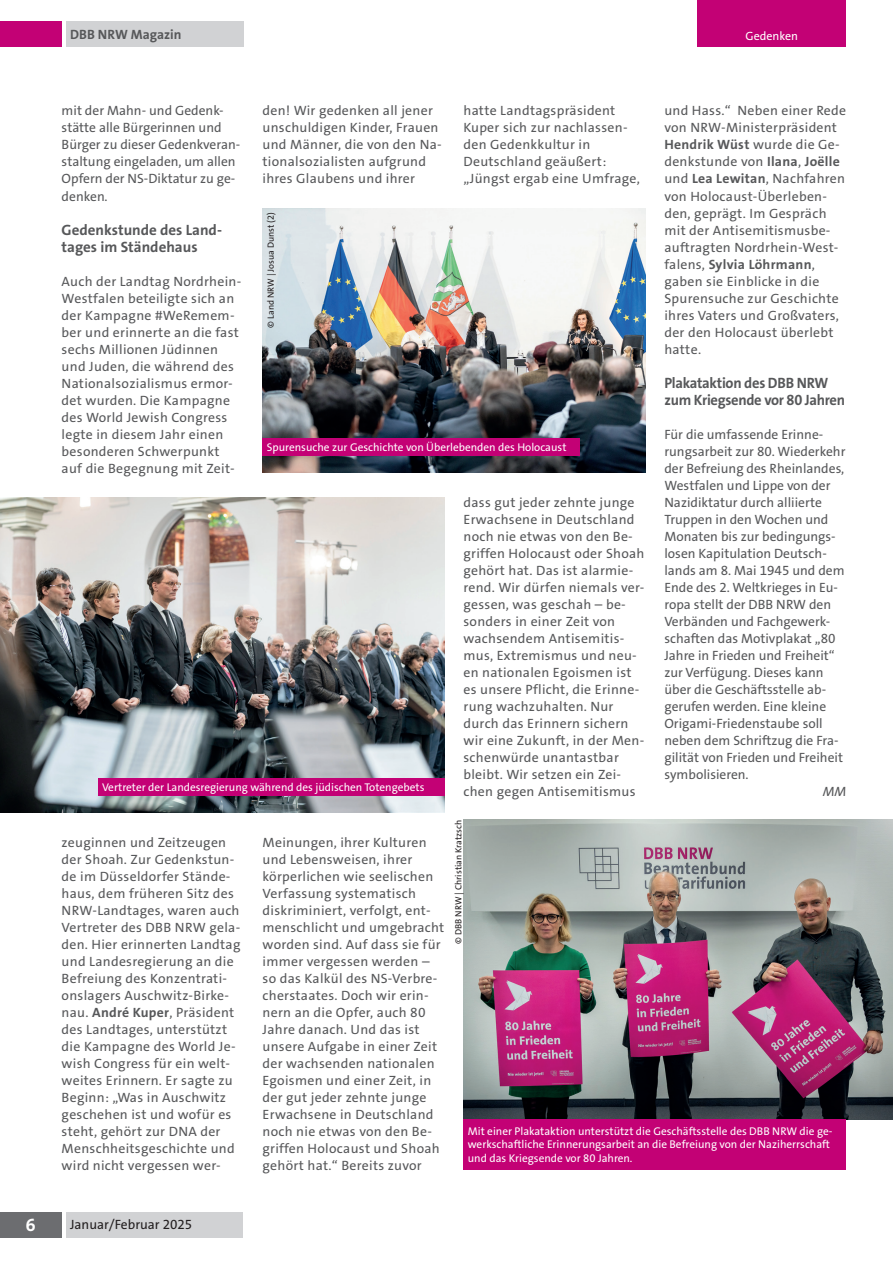
<style>
.page{position:relative;width:893px;height:1263px;background:#fff}
.page>*{position:absolute;margin:0;border:0;box-sizing:border-box;transform-origin:0 0}
.t1{font:700 18px "The Sans Os F";color:#fff}
.Zwischenzeile{font:700 15px/17px "The Sans Os F";letter-spacing:-.02em;color:#57585a}
.Zwischenzeile-2{font:700 15px/17px "The Sans Os F";color:#57585a}
.Grundtext{font:13.5px/17px "The Sans Os F";letter-spacing:.02em;color:#57585a}
.Grundtext-2{font:13.5px/17px "The Sans Os F";color:#57585a}
.t2{font:13.5px "The Sans Os F";color:#231f20}
.t3{font:700 13.5px "The Sans Os F";color:#57585a}
.Grundtext-3{font:italic 13.5px "The Sans Os F";color:#57585a}
.Rubrik{font:12px "The Sans Os F";color:#fff}
.Bildunterschrift{font:11.25px/13.5px "The Sans Os F";color:#fff}
.Fotonachweis{font:9px "The Sans Os F";color:#231f20}
.s1{font-weight:700}
</style>
<div class="page">
<div style="left:0;top:1212px;width:62px;height:25px;background:#6c6d70"></div>
<div style="left:66px;top:1212px;width:176px;height:25px;background:#d1d2d4"></div>
<div style="left:66px;top:21px;width:177px;height:26px;background:#d1d2d4"></div>
<div style="left:0;top:21px;width:62px;height:26px;background:#c30175"></div>
<div style="left:697px;top:0;width:149px;height:47px;background:#c30175"></div>
<img style="left:0;top:497px;width:444px;height:316px">
<img style="left:463px;top:820px;width:430px;height:299px">
<img style="left:263px;top:208px;width:382px;height:265px">
<div style="left:263px;top:439px;width:317px;height:17px;background:#c30175"></div>
<div style="left:98px;top:779px;width:346px;height:17px;background:#c30175"></div>
<div style="left:463px;top:1119px;width:383px;height:51px;background:#c30175"></div>
<p class="t3" style="left:70px;top:25px;width:113px">DBB NRW Magazin</p>
<p class="Rubrik" style="left:745px;top:29px;width:54px">Gedenken</p>
<p class="Grundtext-2" style="left:62px;top:103px;width:180px">mit der Mahn- und Gedenk&shy;stätte alle Bürgerinnen und<br>Bürger zu dieser Gedenkveran&shy;staltung eingeladen, um allen<br>Opfern der NS-Diktatur zu ge&shy;denken.</p>
<p class="Zwischenzeile-2" style="left:62px;top:221px;width:162px">Gedenkstunde des Land&shy;tages im Ständehaus</p>
<p class="Grundtext" style="left:62px;top:273px;width:181px">Auch der Landtag Nordrhein-<br>Westfalen beteiligte sich an der Kampagne #WeRemem&shy;ber und erinnerte an die fast sechs Millionen Jüdinnen und Juden, die während des<br>Nationalsozialismus ermor&shy;det wurden. Die Kampagne des World Jewish Congress legte in diesem Jahr einen besonderen Schwerpunkt auf die Begegnung mit Zeit-</p>
<p class="Grundtext" style="left:263px;top:103px;width:181px">den! Wir gedenken all jener unschuldigen Kinder, Frauen und Männer, die von den Na&shy;tionalsozialisten aufgrund ihres Glaubens und ihrer</p>
<p class="Fotonachweis" style="left:265px;top:328px;width:117px;rotate:-90deg">© Land NRW | Josua Dunst (2)</p>
<p class="Grundtext" style="left:463px;top:103px;width:178px">hatte Landtagspräsident<br>Kuper sich zur nachlassen&shy;den Gedenkkultur in<br>Deutschland geäußert: „Jüngst ergab eine Umfrage,</p>
<p class="Bildunterschrift" style="left:267px;top:440px;width:301px">Spurensuche zur Geschichte von Überlebenden des Holocaust</p>
<p class="Bildunterschrift" style="left:102px;top:781px;width:324px">Vertreter der Landesregierung während des jüdischen Totengebets</p>
<p class="Grundtext" style="left:463px;top:494px;width:183px">dass gut jeder zehnte junge<br>Erwachsene in Deutschland noch nie etwas von den Be&shy;griffen Holocaust oder Shoah gehört hat. Das ist alarmie&shy;rend. Wir dürfen niemals ver&shy;gessen, was geschah – be&shy;sonders in einer Zeit von wachsendem Antisemitis&shy;mus, Extremismus und neu&shy;en nationalen Egoismen ist es unsere Pflicht, die Erinne&shy;rung wachzuhalten. Nur durch das Erinnern sichern wir eine Zukunft, in der Men&shy;schenwürde unantastbar bleibt. Wir setzen ein Zei&shy;chen gegen Antisemitismus</p>
<p class="Grundtext" style="left:664px;top:103px;width:183px">und Hass.“ Neben einer Rede von NRW-Ministerpräsident<br><span class="s1">Hendrik Wüst</span> wurde die Ge&shy;denkstunde von <span class="s1">Ilana</span>, <span class="s1">Joëlle </span>und <span class="s1">Lea Lewitan</span>, Nachfahren von Holocaust-Überleben&shy;den, geprägt. Im Gespräch mit der Antisemitismusbe&shy;auftragten Nordrhein-West&shy;falens, <span class="s1">Sylvia Löhrmann</span>, gaben sie Einblicke in die<br>Spurensuche zur Geschichte ihres Vaters und Großvaters, der den Holocaust überlebt hatte.</p>
<p class="Zwischenzeile" style="left:664px;top:374px;width:182px">Plakataktion des DBB NRW zum Kriegsende vor 80 Jahren</p>
<p class="Grundtext-2" style="left:664px;top:426px;width:160px">Für die umfassende Erinne-</p>
<p class="Grundtext-2" style="left:664px;top:443px;width:183px">rungsarbeit zur 80. Wiederkehr</p>
<p class="Grundtext-2" style="left:664px;top:460px;width:181px">der Befreiung des Rheinlandes,</p>
<p class="Grundtext-2" style="left:664px;top:477px;width:168px">Westfalen und Lippe von der</p>
<p class="Grundtext-2" style="left:664px;top:494px;width:159px">Nazidiktatur durch alliierte</p>
<p class="Grundtext-2" style="left:664px;top:511px;width:165px">Truppen in den Wochen und</p>
<p class="Grundtext-2" style="left:664px;top:528px;width:173px">Monaten bis zur bedingungs-</p>
<p class="Grundtext-2" style="left:664px;top:545px;width:164px">losen Kapitulation Deutsch-</p>
<p class="Grundtext-2" style="left:664px;top:562px;width:182px">lands am 8. Mai 1945 und dem</p>
<p class="Grundtext-2" style="left:664px;top:579px;width:175px">Ende des 2. Weltkrieges in Eu-</p>
<p class="Grundtext-2" style="left:664px;top:596px;width:168px">ropa stellt der DBB NRW den</p>
<p class="Grundtext-2" style="left:664px;top:613px;width:167px">Verbänden und Fachgewerk-</p>
<p class="Grundtext-2" style="left:664px;top:630px;width:173px">schaften das Motivplakat „80</p>
<p class="Grundtext-2" style="left:664px;top:647px;width:172px">Jahre in Frieden und Freiheit“</p>
<p class="Grundtext-2" style="left:664px;top:664px;width:161px">zur Verfügung. Dieses kann</p>
<p class="Grundtext-2" style="left:664px;top:681px;width:162px">über die Geschäftsstelle ab-</p>
<p class="Grundtext-2" style="left:664px;top:698px;width:163px">gerufen werden. Eine kleine</p>
<p class="Grundtext-2" style="left:664px;top:715px;width:160px">Origami-Friedenstaube soll</p>
<p class="Grundtext-2" style="left:664px;top:732px;width:176px">neben dem Schriftzug die Fra-</p>
<p class="Grundtext-2" style="left:664px;top:749px;width:180px">gilität von Frieden und Freiheit</p>
<p class="Grundtext-2" style="left:664px;top:766px;width:86px">symbolisieren.</p>
<p class="Grundtext-3" style="left:823px;top:783px;width:25px">MM</p>
<p class="Grundtext" style="left:62px;top:834px;width:180px">zeuginnen und Zeitzeugen der Shoah. Zur Gedenkstun&shy;de im Düsseldorfer Stände&shy;haus, dem früheren Sitz des<br>NRW-Landtages, waren auch<br>Vertreter des DBB NRW gela&shy;den. Hier erinnerten Landtag und Landesregierung an die<br>Befreiung des Konzentrati&shy;onslagers Auschwitz-Birke&shy;nau. <span class="s1">André Kuper</span>, Präsident des Landtages, unterstützt die Kampagne des World Je&shy;wish Congress für ein welt&shy;weites Erinnern. Er sagte zu<br>Beginn: „Was in Auschwitz geschehen ist und wofür es steht, gehört zur DNA der<br>Menschheitsgeschichte und wird nicht vergessen wer-</p>
<h1 class="t1" style="left:26px;top:1213px;width:11px">6</h1>
<p class="t2" style="left:70px;top:1216px;width:124px">Januar/Februar 2025</p>
<p class="Grundtext" style="left:263px;top:834px;width:183px">Meinungen, ihrer Kulturen und Lebensweisen, ihrer körperlichen wie seelischen<br>Verfassung systematisch diskriminiert, verfolgt, ent&shy;menschlicht und umgebracht worden sind. Auf dass sie für immer vergessen werden – so das Kalkül des NS-Verbre&shy;cherstaates. Doch wir erin&shy;nern an die Opfer, auch 80<br>Jahre danach. Und das ist unsere Aufgabe in einer Zeit der wachsenden nationalen<br>Egoismen und einer Zeit, in der gut jeder zehnte junge<br>Erwachsene in Deutschland noch nie etwas von den Be&shy;griffen Holocaust und Shoah gehört hat.“ Bereits zuvor</p>
<p class="Fotonachweis" style="left:453px;top:944px;width:125px;rotate:-90deg">© DBB NRW | Christian Kratzsch</p>
<p class="Bildunterschrift" style="left:468px;top:1124px;width:366px">Mit einer Plakataktion unterstützt die Geschäftsstelle des DBB NRW die ge&shy;werkschaftliche Erinnerungsarbeit an die Befreiung von der Naziherrschaft und das Kriegsende vor 80 Jahren.</p>
</div>
